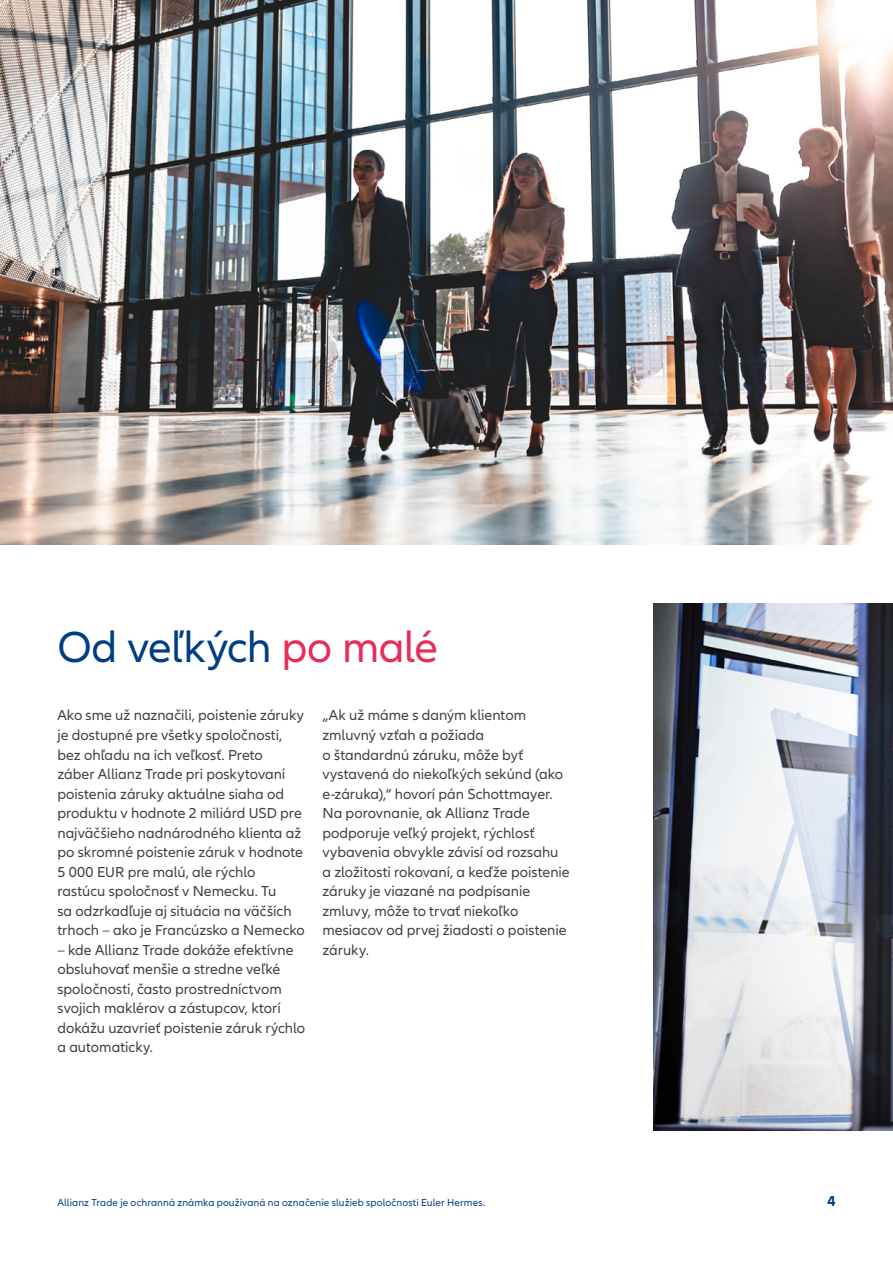
<style>
.page{position:relative;width:893px;height:1263px;background:#fff}
.page>*{position:absolute;margin:0;border:0;box-sizing:border-box;transform-origin:0 0}
.t1{font:45px "Allianz Neo";letter-spacing:-.01em;color:#003e84}
.t2{font:15px/19.5px "Allianz Neo";color:#414140}
.t3{font:700 15px "Allianz Neo";color:#003e84}
.t4{font:10.5px "Allianz Neo";letter-spacing:.015em;color:#003e84}
.s1{color:#e72e5b}
</style>
<div class="page">
<hr style="left:892px;top:0;width:1px;height:1263px;background:#1e335c">
<img style="left:0;top:0;width:893px;height:545px">
<img style="left:654px;top:603px;width:239px;height:527px">
<h1 class="t1" style="left:57px;top:621px;width:382px">Od veľkých <span class="s1">po malé</span></h1>
<p class="t2" style="left:57px;top:706px;width:249px">Ako sme už naznačili, poistenie záruky je dostupné pre všetky spoločnosti, bez ohľadu na ich veľkosť. Preto<br>záber Allianz Trade pri poskytovaní poistenia záruky aktuálne siaha od produktu v hodnote 2 miliárd USD pre najväčšieho nadnárodného klienta až po skromné poistenie záruk v hodnote 5 000 EUR pre malú, ale rýchlo rastúcu spoločnosť v Nemecku. Tu<br>sa odzrkadľuje aj situácia na väčších trhoch – ako je Francúzsko a Nemecko</p>
<p class="t2" style="left:57px;top:940px;width:249px">– kde Allianz Trade dokáže efektívne obsluhovať menšie a stredne veľké spoločnosti, často prostredníctvom svojich maklérov a zástupcov, ktorí dokážu uzavrieť poistenie záruk rýchlo a automaticky.</p>
<p class="t2" style="left:322px;top:706px;width:249px">„Ak už máme s daným klientom zmluvný vzťah a požiada<br>o štandardnú záruku, môže byť vystavená do niekoľkých sekúnd (ako e-záruka),“ hovorí pán Schottmayer.<br>Na porovnanie, ak Allianz Trade podporuje veľký projekt, rýchlosť vybavenia obvykle závisí od rozsahu a zložitosti rokovaní, a keďže poistenie záruky je viazané na podpísanie zmluvy, môže to trvať niekoľko mesiacov od prvej žiadosti o poistenie záruky.</p>
<p class="t4" style="left:57px;top:1196px;width:429px">Allianz Trade je ochranná známka používaná na označenie služieb spoločnosti Euler Hermes.</p>
<p class="t3" style="left:827px;top:1192px;width:10px">4</p>
</div>
